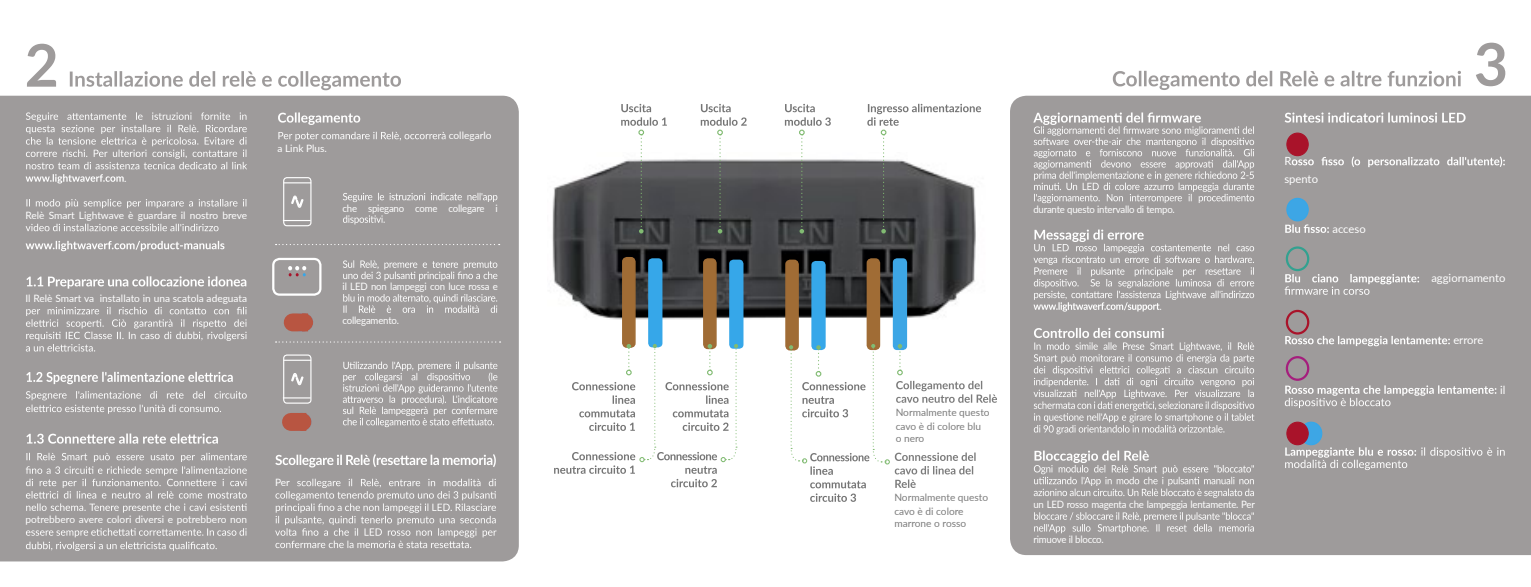
<style>
.page{position:relative;width:1531px;height:587px;background:#fff}
.page>*{position:absolute;margin:0;border:0;box-sizing:border-box;transform-origin:0 0}
.t1{font:700 58.95px "Lato";color:#9e9b9b}
.t2{font:700 58.73px "Lato";color:#9e9b9b}
.t3{font:11.25px/18px "Lato";color:#fff}
.t4{font:10.12px "Lato";letter-spacing:-.02em;color:#fff;scale:.95 1}
.t5{font:10.12px "Lato";color:#fff}
.t6{font:10.12px/13.5px "Lato";color:#7c7c7c}
.t7{font:10.12px "Lato";letter-spacing:-.02em;color:#fff}
</style>
<div class="page">
<div style="left:1010px;top:96px;width:521px;height:459px;background:#9e9b9b"></div>
<div style="left:0;top:96px;width:519px;height:465px;background:#9e9b9b"></div>
<svg style="left:70px;top:71px;width:331px;height:19px"></svg>
<svg style="left:26px;top:112px;width:221px;height:71px;background:#aba8a8"></svg>
<svg style="left:26px;top:199px;width:220px;height:9px;background:#b1aeae"></svg>
<svg style="left:26px;top:224px;width:193px;height:7px"></svg>
<svg style="left:26px;top:241px;width:198px;height:10px;background:#b9b7b7"></svg>
<svg style="left:26px;top:276px;width:220px;height:13px;background:#b7b5b5"></svg>
<svg style="left:26px;top:307px;width:221px;height:44px;background:#aaa7a7"></svg>
<svg style="left:26px;top:372px;width:207px;height:12px"></svg>
<svg style="left:26px;top:391px;width:221px;height:23px;background:#aca9a9"></svg>
<svg style="left:26px;top:433px;width:192px;height:10px"></svg>
<svg style="left:26px;top:453px;width:221px;height:59px;background:#acaaaa"></svg>
<svg style="left:26px;top:528px;width:221px;height:23px;background:#adaaaa"></svg>
<svg style="left:1113px;top:71px;width:348px;height:19px"></svg>
<svg style="left:275px;top:454px;width:221px;height:13px"></svg>
<svg style="left:275px;top:479px;width:221px;height:69px;background:#acaaaa"></svg>
<svg style="left:1284px;top:112px;width:181px;height:11px"></svg>
<svg style="left:1292px;top:156px;width:213px;height:11px;background:#b5b3b3"></svg>
<svg style="left:1285px;top:224px;width:44px;height:9px"></svg>
<svg style="left:1284px;top:274px;width:135px;height:21px;background:#b0adad"></svg>
<svg style="left:1285px;top:336px;width:165px;height:10px;background:#bbb8b8"></svg>
<svg style="left:1285px;top:385px;width:211px;height:23px;background:#afacac"></svg>
<svg style="left:1285px;top:447px;width:219px;height:23px;background:#aeabab"></svg>
<svg style="left:1033px;top:112px;width:221px;height:91px;background:#afadad"></svg>
<svg style="left:1033px;top:229px;width:221px;height:83px;background:#aca9a9"></svg>
<svg style="left:1033px;top:328px;width:221px;height:106px;background:#adabab"></svg>
<svg style="left:1034px;top:450px;width:220px;height:48px;background:#adabab"></svg>
<svg style="left:1034px;top:512px;width:220px;height:21px;background:#afadad"></svg>
<svg style="left:343px;top:193px;width:154px;height:9px"></svg>
<svg style="left:343px;top:215px;width:42px;height:9px"></svg>
<svg style="left:343px;top:260px;width:154px;height:21px;background:#afacac"></svg>
<svg style="left:343px;top:294px;width:154px;height:19px;background:#afacac"></svg>
<svg style="left:343px;top:361px;width:154px;height:66px;background:#aeacac"></svg>
<svg style="left:276px;top:244px;width:224px;height:1px"></svg>
<svg style="left:276px;top:341px;width:225px;height:1px"></svg>
<svg style="left:285px;top:182px;width:24px;height:1px"></svg>
<svg style="left:285px;top:220px;width:24px;height:1px"></svg>
<div style="left:283px;top:177px;width:28px;height:49px;border:1px solid #fff;border-radius:3px"></div>
<svg style="left:290px;top:193px;width:14px;height:17px"></svg>
<svg style="left:285px;top:360px;width:24px;height:1px"></svg>
<svg style="left:285px;top:397px;width:24px;height:1px"></svg>
<div style="left:283px;top:354px;width:28px;height:50px;border:1px solid #fff;border-radius:3px"></div>
<svg style="left:290px;top:370px;width:14px;height:17px"></svg>
<svg style="left:278px;top:112px;width:82px;height:13px"></svg>
<svg style="left:278px;top:132px;width:167px;height:9px;background:#b2b0b0"></svg>
<div style="left:293px;top:313px;width:11px;height:18px;background:#b85541"></div>
<div style="left:302px;top:313px;width:6px;height:18px;background:#b85541"></div>
<div style="left:291px;top:413px;width:11px;height:18px;background:#b85541"></div>
<div style="left:300px;top:413px;width:6px;height:18px;background:#b85541"></div>
<img style="left:552px;top:159px;width:424px;height:167px">
<div style="left:867px;top:259px;width:12px;height:90px;background:#a06c35;border-radius:4px"></div>
<div style="left:866px;top:258px;width:14px;height:92px;border:2px solid #a06c35;border-radius:4px"></div>
<div style="left:623px;top:258px;width:12px;height:89px;background:#a06c35;border-radius:4px"></div>
<div style="left:622px;top:257px;width:14px;height:91px;border:2px solid #a06c35;border-radius:4px"></div>
<div style="left:704px;top:259px;width:12px;height:89px;background:#a06c35;border-radius:4px"></div>
<div style="left:703px;top:258px;width:14px;height:91px;border:2px solid #a06c35;border-radius:4px"></div>
<div style="left:786px;top:260px;width:12px;height:90px;background:#a06c35;border-radius:4px"></div>
<div style="left:785px;top:260px;width:14px;height:90px;border:2px solid #a06c35;border-radius:4px"></div>
<div style="left:893px;top:258px;width:14px;height:92px;background:#3da6e5;border-radius:4px"></div>
<div style="left:648px;top:258px;width:14px;height:89px;background:#36a7e9;border-radius:4px"></div>
<div style="left:729px;top:260px;width:14px;height:89px;background:#36a7e9;border-radius:4px"></div>
<div style="left:811px;top:261px;width:15px;height:89px;background:#36a7e9;border-radius:4px"></div>
<div style="left:272px;top:258px;width:49px;height:38px;border:2px solid #fff;border-radius:6px"></div>
<svg style="left:288px;top:266px;width:18px;height:10px"></svg>
<svg style="left:621px;top:104px;width:46px;height:129px"></svg>
<svg style="left:701px;top:104px;width:46px;height:129px"></svg>
<svg style="left:785px;top:104px;width:46px;height:129px"></svg>
<svg style="left:867px;top:104px;width:114px;height:129px"></svg>
<svg style="left:789px;top:344px;width:208px;height:158px"></svg>
<svg style="left:554px;top:344px;width:184px;height:143px"></svg>
<div style="left:1287px;top:133px;width:21px;height:23px;background:#a9132a;border-radius:50%"></div>
<div style="left:1286px;top:133px;width:23px;height:23px;border:1px solid #a9132a;border-radius:50%"></div>
<div style="left:1287px;top:198px;width:21px;height:23px;background:#3da6e5;border-radius:50%"></div>
<div style="left:1286px;top:198px;width:23px;height:23px;border:1px solid #36a7e9;border-radius:50%"></div>
<div style="left:1300px;top:422px;width:22px;height:23px;background:#3da6e5;border-radius:50%"></div>
<div style="left:1300px;top:421px;width:22px;height:24px;border:1px solid #36a7e9;border-radius:50%"></div>
<div style="left:1286px;top:310px;width:23px;height:24px;border:2px solid #a9132a;border-radius:50%"></div>
<div style="left:1286px;top:356px;width:23px;height:25px;border:2px solid #a51e7d;border-radius:50%"></div>
<div style="left:1286px;top:246px;width:23px;height:25px;border:2px solid #33a190;border-radius:50%"></div>
<div style="left:1287px;top:422px;width:21px;height:23px;background:#a9132a;border-radius:50%"></div>
<div style="left:1286px;top:421px;width:23px;height:24px;border:1px solid #a9132a;border-radius:50%"></div>
<h2 class="t2" style="left:25px;top:22px;width:36px">2</h2>
<h1 class="t1" style="left:1474px;top:21px;width:36px">3</h1>
<p class="t7" style="left:124px;top:171px;width:4px">.</p>
<p class="t5" style="left:25px;top:208px;width:223px">Relè Smart Lightwave è guardare il nostro breve</p>
<p class="t5" style="left:25px;top:291px;width:223px">Il Relè Smart va installato in una scatola adeguata</p>
<p class="t5" style="left:277px;top:141px;width:51px">a Link Plus.</p>
<p class="t5" style="left:449px;top:128px;width:44px">collegarlo</p>
<p class="t4" style="left:342px;top:201px;width:165px">che spiegano come collegare i</p>
<p class="t4" style="left:342px;top:279px;width:165px">il LED non lampeggi con luce rossa e</p>
<p class="t4" style="left:342px;top:313px;width:61px">collegamento.</p>
<p class="t5" style="left:25px;top:512px;width:223px">potrebbero avere colori diversi e potrebbero non</p>
<p class="t7" style="left:275px;top:475px;width:16px">Per</p>
<p class="t6" style="left:896px;top:405px;width:95px">Normalmente questo cavo è di colore blu</p>
<p class="t6" style="left:896px;top:431px;width:30px">o nero</p>
<p class="t6" style="left:894px;top:490px;width:95px">Normalmente questo cavo è di colore</p>
<p class="t6" style="left:894px;top:516px;width:73px">marrone o rosso</p>
<p class="t4" style="left:1033px;top:202px;width:150px">durante questo intervallo di tempo.</p>
<p class="t4" style="left:1159px;top:299px;width:4px">.</p>
<p class="t3" style="left:1284px;top:152px;width:35px">R spento</p>
<p class="t3" style="left:1332px;top:219px;width:35px">acceso</p>
<p class="t4" style="left:1033px;top:497px;width:235px">un LED rosso magenta che lampeggia lentamente. Per</p>
<p class="t4" style="left:1033px;top:532px;width:76px">rimuove il blocco.</p>
<p class="t3" style="left:1431px;top:269px;width:76px">aggiornamento</p>
<p class="t3" style="left:1453px;top:331px;width:32px">errore</p>
<p class="t3" style="left:1500px;top:380px;width:7px">il</p>
</div>
